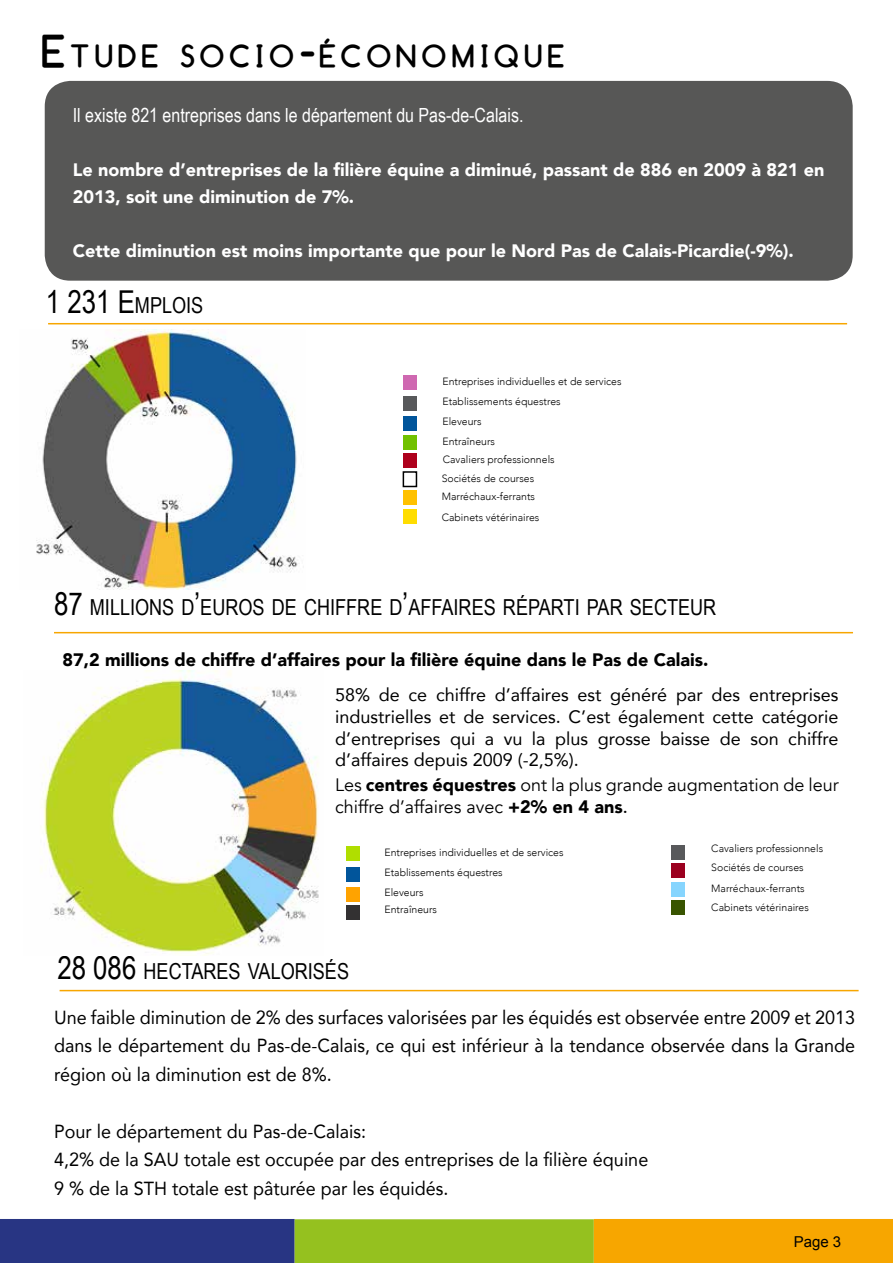
<style>
.page{position:relative;width:893px;height:1263px;background:#fff}
.page>*{position:absolute;margin:0;border:0;box-sizing:border-box;transform-origin:0 0}
.t1{font:700 31.5px "Comfortaa";letter-spacing:.185em;color:#000}
.t2{font:22.05px "Arial Narrow";color:#000}
.t3{font:19.5px "Arial Narrow";color:#fff}
.t4{font:18.9px/28.5px "Avenir";color:#000;text-align:justify;scale:.95 1}
.t5{font:18px/21.6px "Avenir";color:#000;text-align:justify}
.t6{font:900 18px/27px "Avenir";color:#fff}
.t7{font:18px/21.6px "Avenir";color:#000}
.t8{font:900 18px "Avenir";color:#000}
.t9{font:15px "Arial";color:#000}
.t10{font:300 10.5px/20.2px "Avenir";color:#000}
.s1{font-size:45px}
.s2{font-size:31.5px}
.s3{font-weight:900}
.s4{font-weight:500}
</style>
<div class="page">
<div style="left:0;top:1219px;width:295px;height:44px;background:#283583"></div>
<div style="left:295px;top:1220px;width:298px;height:42px;background:#95c11f"></div>
<div style="left:295px;top:1219px;width:299px;height:44px;border:2px solid #95c11f"></div>
<div style="left:595px;top:1220px;width:297px;height:42px;background:#f7a600"></div>
<div style="left:594px;top:1219px;width:299px;height:44px;border:2px solid #f7a600"></div>
<div style="left:45px;top:81px;width:808px;height:200px;background:#575756;border-radius:26px"></div>
<hr style="left:48px;top:323px;width:799px;height:1px;background:#f7a600">
<hr style="left:54px;top:632px;width:799px;height:1px;background:#f7a600">
<hr style="left:60px;top:990px;width:799px;height:1px;background:#f7a600">
<img style="left:41px;top:670px;width:278px;height:286px">
<div style="left:346px;top:846px;width:14px;height:15px;background:#b0de00"></div>
<div style="left:346px;top:867px;width:14px;height:14px;background:#01559b"></div>
<div style="left:346px;top:887px;width:14px;height:15px;background:#ffa300"></div>
<div style="left:346px;top:906px;width:14px;height:14px;background:#333132"></div>
<div style="left:672px;top:845px;width:13px;height:14px;background:#58595b"></div>
<div style="left:672px;top:864px;width:13px;height:14px;background:#9b001f"></div>
<div style="left:672px;top:882px;width:13px;height:15px;background:#86d5fe"></div>
<div style="left:672px;top:901px;width:13px;height:14px;background:#385400"></div>
<img style="left:36px;top:330px;width:263px;height:259px">
<div style="left:403px;top:376px;width:13px;height:14px;background:#cf68b1"></div>
<div style="left:403px;top:396px;width:13px;height:14px;background:#58595b"></div>
<div style="left:403px;top:416px;width:13px;height:15px;background:#01559b"></div>
<div style="left:403px;top:435px;width:13px;height:14px;background:#71c100"></div>
<div style="left:403px;top:453px;width:13px;height:15px;background:#ae001c"></div>
<div style="left:403px;top:471px;width:14px;height:16px;background:#fff;border:2px solid #000"></div>
<div style="left:403px;top:490px;width:13px;height:15px;background:#ffc100"></div>
<div style="left:403px;top:509px;width:13px;height:15px;background:#fd0"></div>
<h1 class="t1" style="left:43px;top:38px;width:523px"><span class="s1">E</span>TUDE SOCIO<span class="s1">-</span>ÉCONOMIQUE</h1>
<p class="t3" style="left:73px;top:101px;width:452px">Il existe 821 entreprises dans le département du Pas-de-Calais.</p>
<p class="t6" style="left:73px;top:156px;width:753px">Le nombre d’entreprises de la filière équine a diminué, passant de 886 en 2009 à 821 en<br>2013, soit une diminution de 7%.</p>
<p class="t6" style="left:73px;top:237px;width:722px">Cette diminution est moins importante que pour le Nord Pas de Calais-Picardie(-9%).</p>
<p class="t2" style="left:46px;top:289px;width:159px"><span class="s2">1 231 E</span>MPLOIS</p>
<p class="t10" style="left:442px;top:371px;width:181px">Entreprises individuelles et de services<br>Etablissements équestres<br>Eleveurs</p>
<p class="t10" style="left:442px;top:432px;width:114px;line-height:18.5px">Entraîneurs<br>Cavaliers professionnels<br>Sociétés de courses<br>Marréchaux-ferrants</p>
<p class="t10" style="left:442px;top:507px;width:99px">Cabinets vétérinaires</p>
<p class="t2" style="left:54px;top:591px;width:664px"><span class="s2">87</span> MILLIONS D<span class="s2">’</span>EUROS DE CHIFFRE D<span class="s2">’</span>AFFAIRES RÉPARTI PAR SECTEUR</p>
<p class="t8" style="left:63px;top:645px;width:648px">87,2 millions de chiffre d’affaires pour la filière équine dans le Pas de Calais.</p>
<p class="t5" style="left:335px;top:684px;width:505px">58% de ce chiffre d’affaires est généré par des entreprises industrielles et de services. C’est également cette catégorie d’entreprises qui a vu la plus grosse baisse de son chiffre d’affaires depuis 2009 (-2,5%).</p>
<p class="t7" style="left:335px;top:774px;width:505px">Les <span class="s3">centres équestres</span> ont la plus grande augmentation de leur chiffre d’affaires avec <span class="s3">+2% en 4 ans</span><span class="s4">.</span></p>
<p class="t10" style="left:384px;top:842px;width:181px">Entreprises individuelles et de services<br>Etablissements équestres<br>Eleveurs</p>
<p class="t10" style="left:384px;top:899px;width:54px">Entraîneurs</p>
<p class="t10" style="left:711px;top:838px;width:113px">Cavaliers professionnels<br>Sociétés de courses<br>Marréchaux-ferrants<br>Cabinets vétérinaires</p>
<p class="t2" style="left:57px;top:955px;width:293px"><span class="s2">28 086</span> HECTARES VALORISÉS</p>
<p class="t4" style="left:54px;top:1002px;width:845px">Une faible diminution de 2% des surfaces valorisées par les équidés est observée entre 2009 et 2013 dans le département du Pas-de-Calais, ce qui est inférieur à la tendance observée dans la Grande région où la diminution est de 8%.</p>
<p class="t4" style="left:54px;top:1116px;width:627px;text-align:left">Pour le département du Pas-de-Calais:<br>4,2% de la SAU totale est occupée par des entreprises de la filière équine<br>9 % de la STH totale est pâturée par les équidés.</p>
<p class="t9" style="left:794px;top:1232px;width:49px">Page 3</p>
</div>
